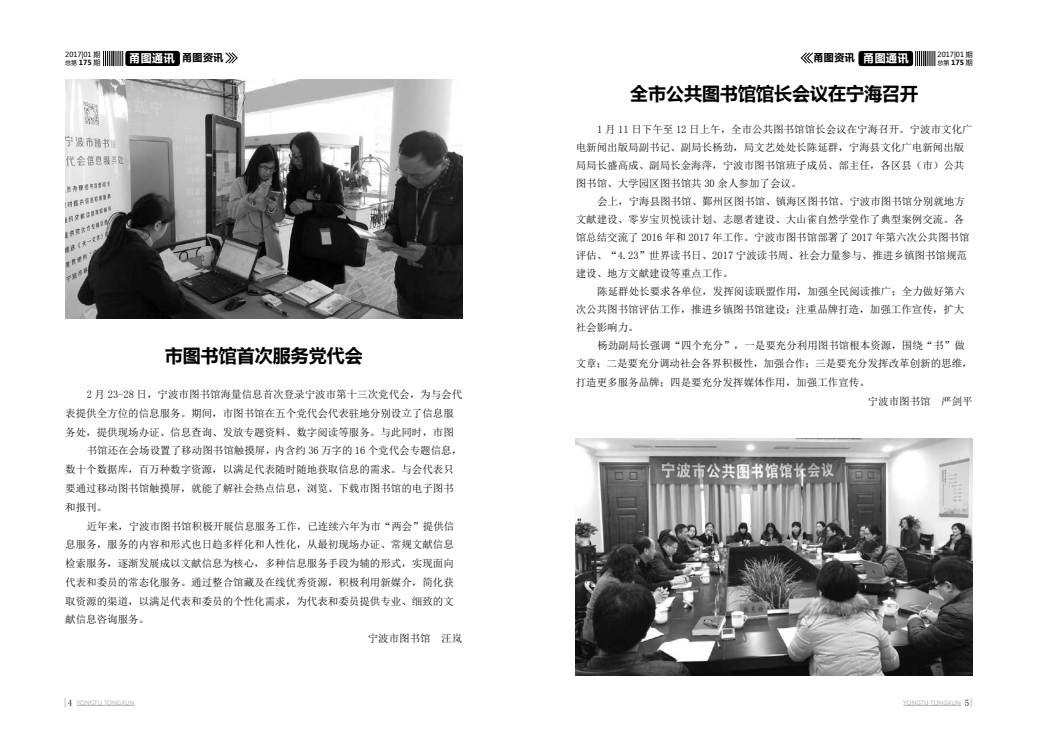
<style>
.page{position:relative;width:1038px;height:755px;background:#fff}
.page>*{position:absolute;margin:0;border:0;box-sizing:border-box;transform-origin:0 0}
.t1{font:700 18px "Microsoft Ya Hei";color:#000}
.t2{font:700 11px "Microsoft Ya Hei";letter-spacing:.05em;color:#fff}
.t3{font:10.5px "Sim Sun";color:#000}
.t4{font:700 10px "Microsoft Ya Hei";color:#000}
.t5{font:7px/8.2px "Microsoft Ya Hei";color:#000}
.t6{font:700 7px "Microsoft Ya Hei";color:#000}
.t7{font:6px "Microsoft Ya Hei";color:#b4b4b4}
.s1{font-size:6px}
.s2{font-weight:700}
.s3{font-size:10px;color:#000}
.s4{font-weight:400;font-size:6px}
.s5{font-weight:400}
.s6{font-family:"Sim Sun";font-size:9px;color:#000}
</style>
<div class="page">
<svg style="left:915px;top:51px;width:20px;height:15px"></svg>
<div style="left:858px;top:51px;width:55px;height:15px;background:#000;border-radius:3px"></div>
<hr style="left:77px;top:704px;width:58px;height:1px;background:#b4b4b4">
<hr style="left:903px;top:704px;width:58px;height:1px;background:#b4b4b4">
<svg style="left:800px;top:52px;width:13px;height:12px"></svg>
<svg style="left:103px;top:51px;width:20px;height:15px"></svg>
<div style="left:125px;top:51px;width:55px;height:15px;background:#000;border-radius:3px"></div>
<svg style="left:225px;top:52px;width:13px;height:12px"></svg>
<img style="left:575px;top:438px;width:397px;height:237px">
<img style="left:65px;top:79px;width:397px;height:239px">
<p class="t5" style="left:65px;top:50px;width:37px">2017|01 期<span class="s1">总第</span> <span class="s2">175</span> 期</p>
<p class="t2" style="left:129px;top:50px;width:96px">甬图通讯 <span class="s3">甬图资讯</span></p>
<p class="t2" style="left:863px;top:50px;width:47px">甬图通讯</p>
<p class="t1" style="left:630px;top:81px;width:289px">全市公共图书馆馆长会议在宁海召开</p>
<p class="t3" style="left:597px;top:124px;width:377px">1 月 11 日下午至 12 日上午，全市公共图书馆馆长会议在宁海召开。宁波市文化广</p>
<p class="t3" style="left:575px;top:142px;width:390px">电新闻出版局副书记、副局长杨劲，局文艺处处长陈延群，宁海县文化广电新闻出版</p>
<p class="t3" style="left:575px;top:160px;width:390px">局局长盛高成、副局长金海萍，宁波市图书馆班子成员、部主任，各区县（市）公共</p>
<p class="t3" style="left:575px;top:178px;width:227px">图书馆、大学园区图书馆共 30 余人参加了会议。</p>
<p class="t3" style="left:597px;top:196px;width:369px">会上，宁海县图书馆、鄞州区图书馆、镇海区图书馆、宁波市图书馆分别就地方</p>
<p class="t3" style="left:575px;top:214px;width:390px">文献建设、零岁宝贝悦读计划、志愿者建设、大山雀自然学堂作了典型案例交流。各</p>
<p class="t3" style="left:575px;top:232px;width:395px">馆总结交流了 2016 年和 2017 年工作。宁波市图书馆部署了 2017 年第六次公共图书馆</p>
<p class="t3" style="left:575px;top:250px;width:393px">评估、“4.23”世界读书日、2017 宁波读书周、社会力量参与、推进乡镇图书馆规范</p>
<p class="t3" style="left:575px;top:268px;width:159px">建设、地方文献建设等重点工作。</p>
<p class="t3" style="left:597px;top:286px;width:369px">陈延群处长要求各单位，发挥阅读联盟作用，加强全民阅读推广；全力做好第六</p>
<p class="t3" style="left:575px;top:304px;width:390px">次公共图书馆评估工作，推进乡镇图书馆建设；注重品牌打造，加强工作宣传，扩大</p>
<p class="t3" style="left:575px;top:322px;width:64px">社会影响力。</p>
<p class="t3" style="left:597px;top:340px;width:369px">杨劲副局长强调“四个充分”，一是要充分利用图书馆根本资源，围绕“书”做</p>
<p class="t3" style="left:575px;top:358px;width:398px">文章；二是要充分调动社会各界积极性，加强合作；三是要充分发挥改革创新的思维，</p>
<p class="t3" style="left:575px;top:377px;width:295px">打造更多服务品牌；四是要充分发挥媒体作用，加强工作宣传。</p>
<p class="t3" style="left:867px;top:395px;width:106px">宁波市图书馆　严剑平</p>
<p class="t5" style="left:937px;top:50px;width:37px">2017|01 期</p>
<p class="t4" style="left:813px;top:51px;width:43px">甬图资讯</p>
<p class="t6" style="left:937px;top:57px;width:37px"><span class="s4">总第</span> 175 <span class="s5">期</span></p>
<p class="t1" style="left:165px;top:342px;width:199px">市图书馆首次服务党代会</p>
<p class="t3" style="left:87px;top:389px;width:377px">2 月 23-28 日，宁波市图书馆海量信息首次登录宁波市第十三次党代会，为与会代</p>
<p class="t3" style="left:65px;top:407px;width:390px">表提供全方位的信息服务。期间，市图书馆在五个党代会代表驻地分别设立了信息服</p>
<p class="t3" style="left:65px;top:426px;width:390px">务处，提供现场办证、信息查询、发放专题资料、数字阅读等服务。与此同时，市图</p>
<p class="t3" style="left:87px;top:445px;width:377px">书馆还在会场设置了移动图书馆触摸屏，内含约 36 万字的 16 个党代会专题信息，</p>
<p class="t3" style="left:65px;top:464px;width:390px">数十个数据库，百万种数字资源，以满足代表随时随地获取信息的需求。与会代表只</p>
<p class="t3" style="left:65px;top:482px;width:390px">要通过移动图书馆触摸屏，就能了解社会热点信息，浏览、下载市图书馆的电子图书</p>
<p class="t3" style="left:65px;top:501px;width:43px">和报刊。</p>
<p class="t3" style="left:87px;top:520px;width:369px">近年来，宁波市图书馆积极开展信息服务工作，已连续六年为市“两会”提供信</p>
<p class="t3" style="left:65px;top:539px;width:390px">息服务，服务的内容和形式也日趋多样化和人性化，从最初现场办证、常规文献信息</p>
<p class="t3" style="left:65px;top:557px;width:390px">检索服务，逐渐发展成以文献信息为核心，多种信息服务手段为辅的形式，实现面向</p>
<p class="t3" style="left:65px;top:576px;width:390px">代表和委员的常态化服务。通过整合馆藏及在线优秀资源，积极利用新媒介，简化获</p>
<p class="t3" style="left:65px;top:595px;width:390px">取资源的渠道，以满足代表和委员的个性化需求，为代表和委员提供专业、细致的文</p>
<p class="t3" style="left:65px;top:614px;width:85px">献信息咨询服务。</p>
<p class="t3" style="left:368px;top:632px;width:96px">宁波市图书馆 汪岚</p>
<p class="t7" style="left:63px;top:698px;width:73px"><span class="s6">|4</span> YONGTU TONGXUN</p>
<p class="t7" style="left:903px;top:698px;width:72px">YONGTU TONGXUN <span class="s6">5|</span></p>
</div>
